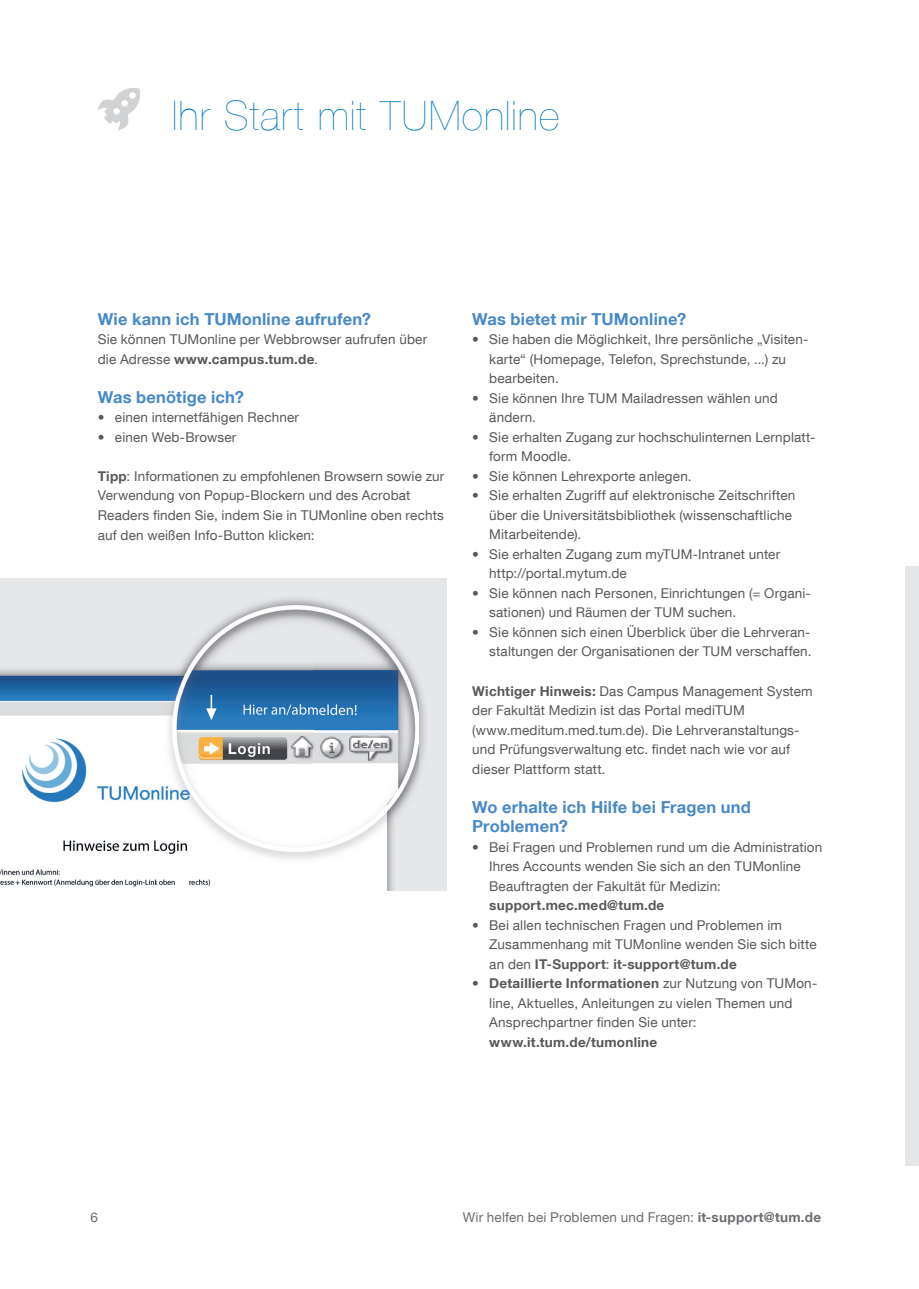
<style>
.page{position:relative;width:919px;height:1289px;background:#fff}
.page>*{position:absolute;margin:0;border:0;box-sizing:border-box;transform-origin:0 0}
.t1{font:200 40.5px "Helvetica Neue";letter-spacing:.025em;color:#0177be}
.t2{font:700 16.5px/19.5px "TUM Neue Helvetica";letter-spacing:.01em;color:#4789c7}
.t3{font:13.5px/19.5px "TUM Neue Helvetica";letter-spacing:.01em;color:#57585a}
.t4{font:13.5px "TUM Neue Helvetica";letter-spacing:.01em;color:#6c6d70}
.t5{font:700 13.5px "TUM Neue Helvetica";letter-spacing:.02em;color:#57585a}
.s1{font-weight:700}
</style>
<div class="page">
<svg style="left:97px;top:88px;width:43px;height:42px"></svg>
<div style="left:905px;top:566px;width:13px;height:599px;background:#e6e7e9"></div>
<div style="left:0;top:578px;width:446px;height:312px;background:#e6e7e9"></div>
<img style="left:0;top:598px;width:418px;height:292px">
<h1 class="t1" style="left:172px;top:84px;width:389px">Ihr Start mit TUMonline</h1>
<p class="t2" style="left:98px;top:309px;width:275px">Wie kann ich TUMonline aufrufen?</p>
<p class="t3" style="left:98px;top:329px;width:331px">Sie können TUMonline per Webbrowser aufrufen über die Adresse <span class="s1">www.campus.tum.de</span>.</p>
<p class="t2" style="left:98px;top:387px;width:147px">Was benötige ich?</p>
<p class="t3" style="left:98px;top:407px;width:203px">• einen internetfähigen Rechner</p>
<p class="t3" style="left:98px;top:427px;width:140px">• einen Web-Browser</p>
<p class="t3" style="left:98px;top:466px;width:348px"><span class="s1">Tipp</span>: Informationen zu empfohlenen Browsern sowie zur Verwendung von Popup-Blockern und des Acrobat Readers finden Sie, indem Sie in TUMonline oben rechts auf den weißen Info-Button klicken:</p>
<p class="t2" style="left:472px;top:309px;width:215px">Was bietet mir TUMonline?</p>
<p class="t3" style="left:489px;top:329px;width:320px;text-indent:-17px">• Sie haben die Möglichkeit, Ihre persönliche „Visiten&shy;karte“ (Homepage, Telefon, Sprechstunde, ...) zu bearbeiten.</p>
<p class="t3" style="left:489px;top:388px;width:290px;text-indent:-17px">• Sie können Ihre TUM Mailadressen wählen und ändern.</p>
<p class="t3" style="left:489px;top:427px;width:327px;text-indent:-17px">• Sie erhalten Zugang zur hochschulinternen Lernplatt&shy;form Moodle.</p>
<p class="t3" style="left:472px;top:466px;width:221px">• Sie können Lehrexporte anlegen.</p>
<p class="t3" style="left:489px;top:485px;width:307px;text-indent:-17px">• Sie erhalten Zugriff auf elektronische Zeitschriften über die Universitätsbibliothek (wissenschaftliche<br>Mitarbeitende).</p>
<p class="t3" style="left:489px;top:544px;width:292px;text-indent:-17px">• Sie erhalten Zugang zum myTUM-Intranet unter http://portal.mytum.de</p>
<p class="t3" style="left:489px;top:583px;width:323px;text-indent:-17px">• Sie können nach Personen, Einrichtungen (= Organi&shy;sationen) und Räumen der TUM suchen.</p>
<p class="t3" style="left:472px;top:622px;width:341px;text-align:right">• Sie können sich einen Überblick über die Lehrveran&shy;staltungen der Organisationen der TUM verschaffen.</p>
<p class="t3" style="left:472px;top:680px;width:342px"><span class="s1">Wichtiger Hinweis:</span> Das Campus Management System der Fakultät Medizin ist das Portal mediTUM (www.meditum.med.tum.de). Die Lehrveranstaltungs&shy;und Prüfungsverwaltung etc. findet nach wie vor auf dieser Plattform statt.</p>
<p class="t2" style="left:472px;top:796px;width:280px">Wo erhalte ich Hilfe bei Fragen und<br>Problemen?</p>
<p class="t3" style="left:489px;top:836px;width:334px;text-indent:-17px">• Bei Fragen und Problemen rund um die Administration<br>Ihres Accounts wenden Sie sich an den TUMonline<br>Beauftragten der Fakultät für Medizin:</p>
<p class="t5" style="left:489px;top:896px;width:176px">support.mec.med@tum.de</p>
<p class="t3" style="left:489px;top:914px;width:329px;text-indent:-17px">• Bei allen technischen Fragen und Problemen im<br>Zusammenhang mit TUMonline wenden Sie sich bitte an den <span class="s1">IT-Support</span>: <span class="s1">it-support@tum.de</span></p>
<p class="t3" style="left:489px;top:973px;width:329px;text-indent:-17px">• <span class="s1">Detaillierte Informationen</span> zur Nutzung von TUMon&shy;line, Aktuelles, Anleitungen zu vielen Themen und<br>Ansprechpartner finden Sie unter:</p>
<p class="t5" style="left:489px;top:1033px;width:169px">www.it.tum.de/tumonline</p>
<p class="t4" style="left:90px;top:1209px;width:9px">6</p>
<p class="t4" style="left:463px;top:1209px;width:360px">Wir helfen bei Problemen und Fragen: <span class="s1">it-support@tum.de</span></p>
</div>
